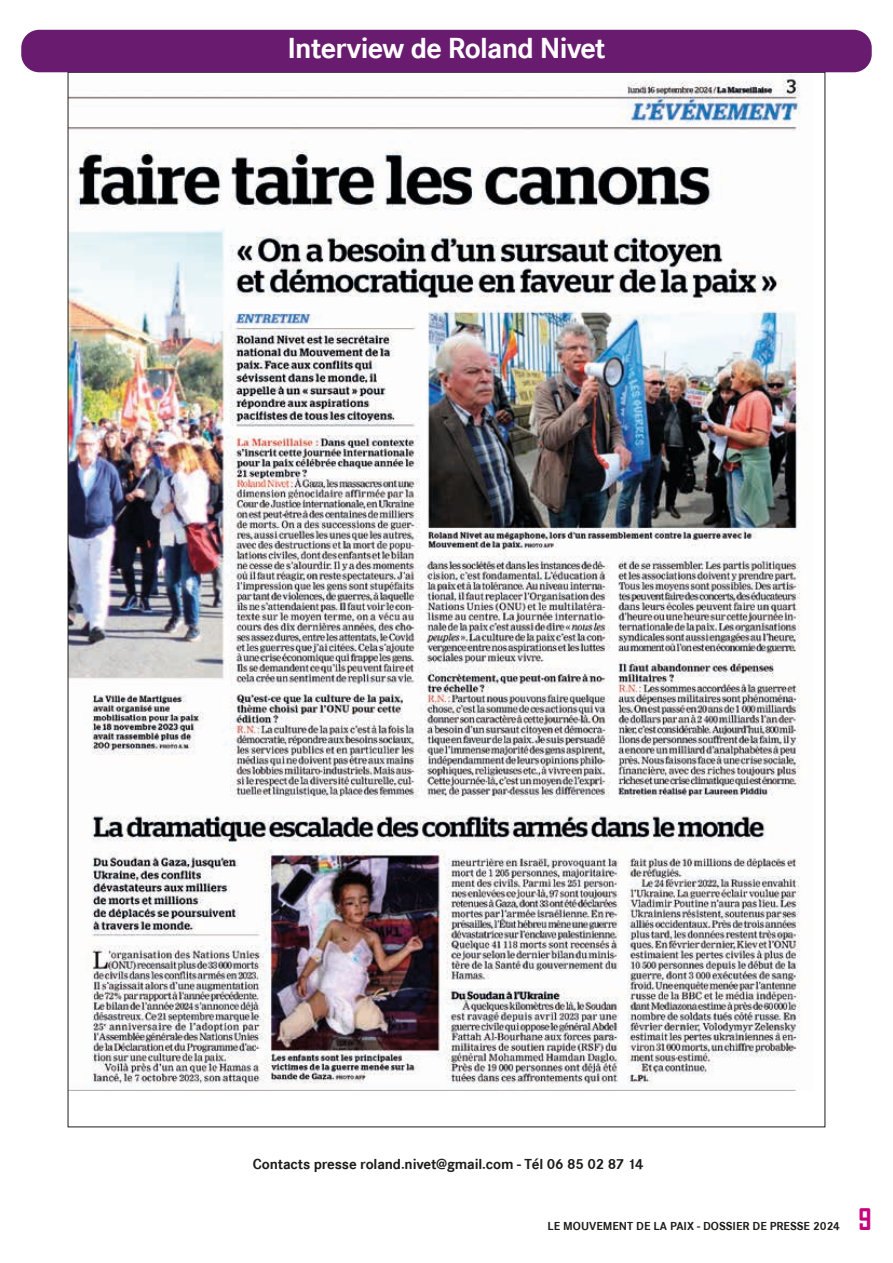
<style>
.page{position:relative;width:893px;height:1263px;background:#fff}
.page>*{position:absolute;margin:0;border:0;box-sizing:border-box;transform-origin:0 0}
.t1{font:700 30px "Corporate S";letter-spacing:-.025em;color:#fff}
.t2{font:700 28.5px "Agency FB";color:#c7027f}
.t3{font:700 15px "Corporate S";letter-spacing:-.01em;color:#1d1d1b}
.t4{font:700 12px "Corporate S";color:#1d1d1b}
</style>
<div class="page">
<img style="left:70px;top:74px;width:731px;height:1016px">
<div style="left:21px;top:30px;width:851px;height:42px;background:#691b70;border-radius:18px"></div>
<h1 class="t1" style="left:287px;top:31px;width:320px">Interview de Roland Nivet</h1>
<p class="t3" style="left:253px;top:1155px;width:392px">Contacts presse roland.nivet@gmail.com - Tél 06 85 02 87 14</p>
<p class="t4" style="left:548px;top:1219px;width:294px">LE MOUVEMENT DE LA PAIX - DOSSIER DE PRESSE 2024</p>
<h2 class="t2" style="left:859px;top:1201px;width:15px">9</h2>
</div>
